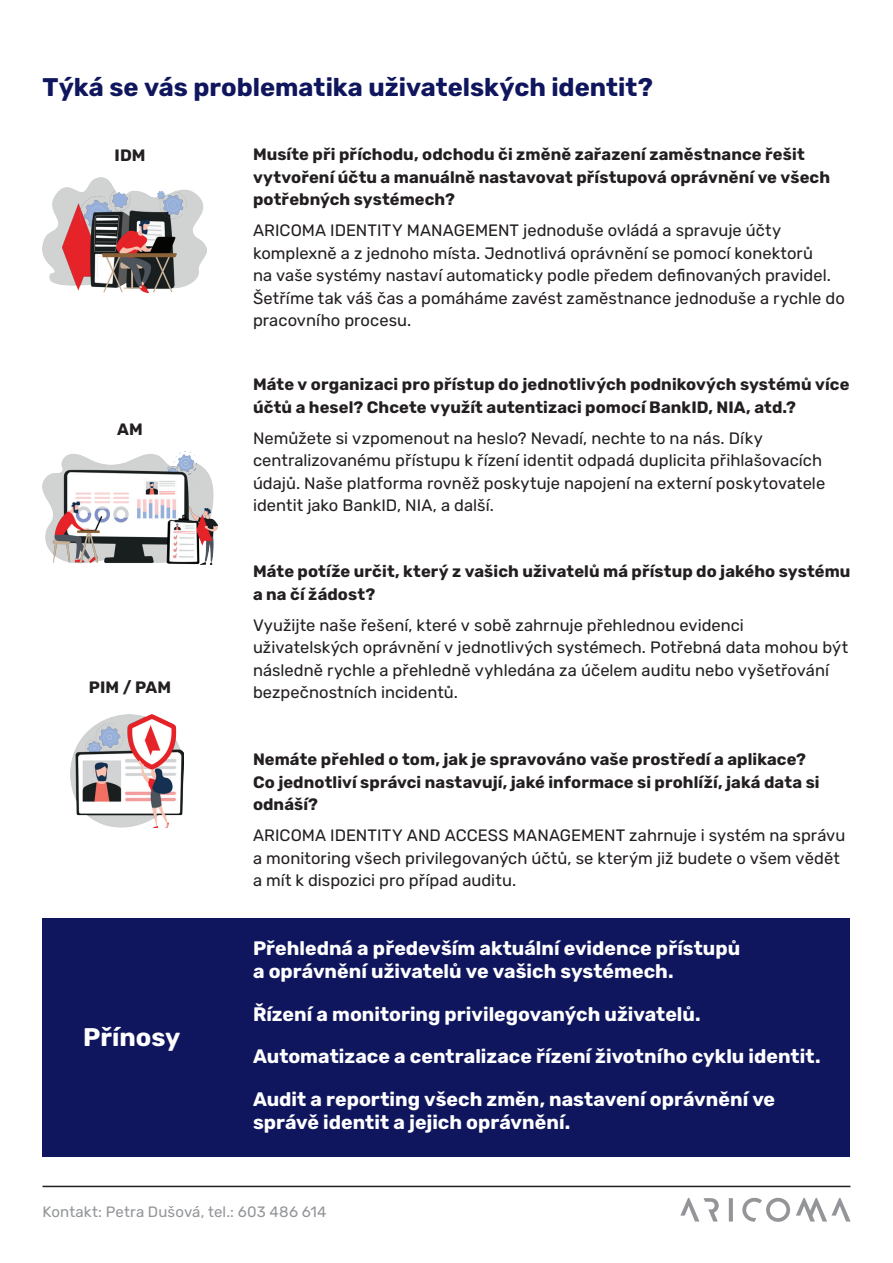
<style>
.page{position:relative;width:893px;height:1263px;background:#fff}
.page>*{position:absolute;margin:0;border:0;box-sizing:border-box;transform-origin:0 0}
.t1{font:700 25.5px "Rubik";color:#0f165d}
.t2{font:700 25.5px "Rubik";color:#fff}
.t3{font:700 19.5px/42.6px "Rubik";color:#fff}
.t4{font:16.5px/22.5px "Rubik";color:#231f20}
.t5{font:700 16.5px/22.5px "Rubik";letter-spacing:.005em;color:#231f20}
.t6{font:15px "Rubik";letter-spacing:.01em;color:#939598}
</style>
<div class="page">
<hr style="left:43px;top:1186px;width:807px;height:1px;background:#231f20">
<svg style="left:680px;top:1197px;width:170px;height:25px"></svg>
<div style="left:43px;top:918px;width:807px;height:239px;background:#0f165d"></div>
<img style="left:43px;top:178px;width:164px;height:115px">
<img style="left:71px;top:714px;width:113px;height:114px">
<img style="left:43px;top:451px;width:175px;height:113px">
<h1 class="t1" style="left:43px;top:73px;width:612px">Týká se vás problematika uživatelských identit?</h1>
<p class="t5" style="left:115px;top:145px;width:32px">IDM</p>
<p class="t5" style="left:117px;top:418px;width:27px">AM</p>
<p class="t5" style="left:89px;top:676px;width:84px">PIM / PAM</p>
<h1 class="t2" style="left:83px;top:1023px;width:99px">Přínosy</h1>
<p class="t5" style="left:253px;top:143px;width:579px">Musíte při příchodu, odchodu či změně zařazení zaměstnance řešit vytvoření účtu a manuálně nastavovat přístupová oprávnění ve všech potřebných systémech?</p>
<p class="t4" style="left:253px;top:219px;width:593px">ARICOMA IDENTITY MANAGEMENT jednoduše ovládá a spravuje účty komplexně a z jednoho místa. Jednotlivá oprávnění se pomocí konektorů<br>na vaše systémy nastaví automaticky podle předem definovaných pravidel.<br>Šetříme tak váš čas a pomáháme zavést zaměstnance jednoduše a rychle do pracovního procesu.</p>
<p class="t5" style="left:253px;top:374px;width:598px">Máte v organizaci pro přístup do jednotlivých podnikových systémů více účtů a hesel? Chcete využít autentizaci pomocí BankID, NIA, atd.?</p>
<p class="t4" style="left:253px;top:427px;width:574px">Nemůžete si vzpomenout na heslo? Nevadí, nechte to na nás. Díky centralizovanému přístupu k řízení identit odpadá duplicita přihlašovacích údajů. Naše platforma rovněž poskytuje napojení na externí poskytovatele identit jako BankID, NIA, a další.</p>
<p class="t5" style="left:253px;top:561px;width:599px">Máte potíže určit, který z vašich uživatelů má přístup do jakého systému a na čí žádost?</p>
<p class="t4" style="left:253px;top:614px;width:597px">Využijte naše řešení, které v sobě zahrnuje přehlednou evidenci uživatelských oprávnění v jednotlivých systémech. Potřebná data mohou být následně rychle a přehledně vyhledána za účelem auditu nebo vyšetřování bezpečnostních incidentů.</p>
<p class="t5" style="left:253px;top:749px;width:568px">Nemáte přehled o tom, jak je spravováno vaše prostředí a aplikace?<br>Co jednotliví správci nastavují, jaké informace si prohlíží, jaká data si odnáší?</p>
<p class="t4" style="left:253px;top:825px;width:594px">ARICOMA IDENTITY AND ACCESS MANAGEMENT zahrnuje i systém na správu a monitoring všech privilegovaných účtů, se kterým již budete o všem vědět a mít k dispozici pro případ auditu.</p>
<p class="t3" style="left:253px;top:937px;width:489px;line-height:23.4px">Přehledná a především aktuální evidence přístupů a oprávnění uživatelů ve vašich systémech.</p>
<p class="t3" style="left:253px;top:993px;width:569px">Řízení a monitoring privilegovaných uživatelů.<br>Automatizace a centralizace řízení životního cyklu identit.<br>Audit a reporting všech změn, nastavení oprávnění ve</p>
<p class="t3" style="left:253px;top:1101px;width:319px">správě identit a jejich oprávnění.</p>
<p class="t6" style="left:43px;top:1203px;width:285px">Kontakt: Petra Dušová, tel.: 603 486 614</p>
</div>
